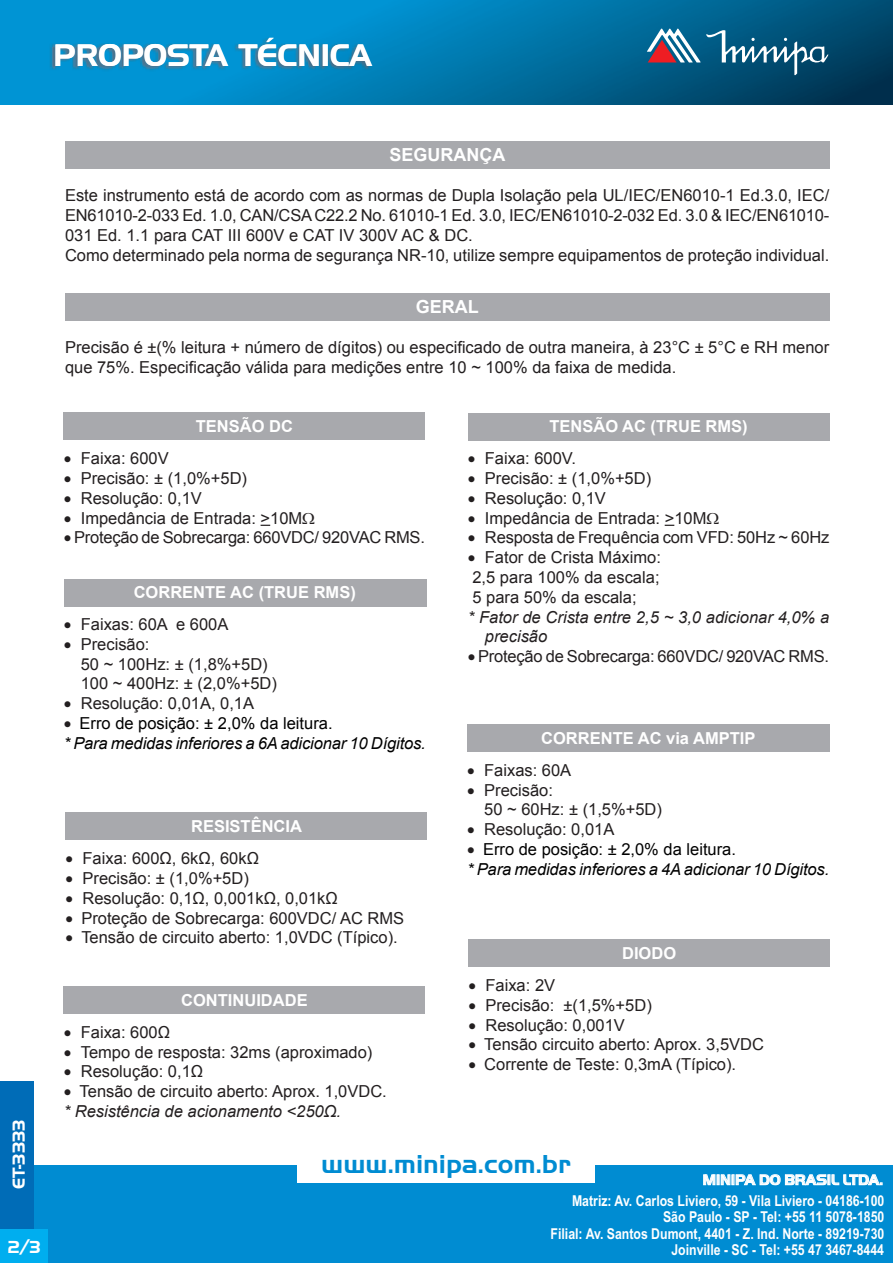
<style>
.page{position:relative;width:893px;height:1263px;background:#fff}
.page>*{position:absolute;margin:0;border:0;box-sizing:border-box;transform-origin:0 0}
.t1{font:30px "Handel Gothic BT";color:#fff}
.t2{font:700 27px "Handel Got D";color:#008cd2}
.t3{font:700 18px "Arial";color:#fff}
.t4{font:700 18px "Handel Got D";color:#fff}
.Texto_padrão_1{font:16.5px "Arial";color:#231f20}
.Texto_padrão{font:16.5px/19.8px "Arial";color:#231f20;text-align:justify}
.t5{font:700 16.5px "Arial";color:#fff}
.Texto_padrão_1-2{font:italic 16.5px "Arial";letter-spacing:-.01em;color:#000}
.Texto_padrão_1-3{font:italic 16.5px/19.8px "Arial";color:#231f20}
.Texto_padrão_1-4{font:16.5px "Arial";color:#000}
.t6{font:700 15px/16.5px "Arial Narrow";color:#fff;text-align:right}
.t7{font:700 15px "Handel Got D";color:#fff}
.s1{color:#231f20}
</style>
<div class="page">
<div style="left:1px;top:1166px;width:892px;height:97px;background:#008cd2"></div>
<div style="left:297px;top:1150px;width:298px;height:33px;background:#fff"></div>
<svg style="left:703px;top:1174px;width:179px;height:12px"></svg>
<div style="left:0;top:1081px;width:34px;height:181px;background:#006cb7"></div>
<div style="left:0;top:1229px;width:47px;height:34px;background:#00aeef"></div>
<img style="left:0;top:0;width:893px;height:105px">
<svg style="left:647px;top:28px;width:181px;height:47px;background:#326d8d"></svg>
<img style="left:50px;top:39px;width:323px;height:32px">
<div style="left:468px;top:413px;width:361px;height:28px;background:#a8a9ad"></div>
<div style="left:65px;top:579px;width:362px;height:28px;background:#a8a9ad"></div>
<div style="left:64px;top:412px;width:361px;height:28px;background:#a8a9ad"></div>
<div style="left:64px;top:986px;width:361px;height:27px;background:#a8a9ad"></div>
<div style="left:468px;top:939px;width:362px;height:28px;background:#a8a9ad"></div>
<div style="left:66px;top:812px;width:361px;height:28px;background:#a8a9ad"></div>
<div style="left:467px;top:724px;width:362px;height:27px;background:#a8a9ad"></div>
<div style="left:65px;top:142px;width:764px;height:27px;background:#a8a9ad"></div>
<div style="left:65px;top:293px;width:764px;height:28px;background:#a8a9ad"></div>
<h1 class="t1" style="left:54px;top:37px;width:319px">PROPOSTA TÉCNICA</h1>
<p class="t4" style="left:9px;top:1189px;width:71px;rotate:-90deg">ET-3333</p>
<p class="t4" style="left:8px;top:1237px;width:34px">2/3</p>
<p class="t3" style="left:389px;top:143px;width:117px">SEGURANÇA</p>
<p class="Texto_padrão" style="left:65px;top:186px;width:766px">Este instrumento está de acordo com as normas de Dupla Isolação pela UL/IEC/EN6010-1 Ed.3.0, IEC/ EN61010-2-033 Ed. 1.0, CAN/CSA C22.2 No. 61010-1 Ed. 3.0, IEC/EN61010-2-032 Ed. 3.0 &amp; IEC/EN61010- 031 Ed. 1.1 para CAT III 600V e CAT IV 300V AC &amp; DC.</p>
<p class="Texto_padrão" style="left:65px;top:245px;width:766px">Como determinado pela norma de segurança NR-10, utilize sempre equipamentos de proteção individual.</p>
<p class="t3" style="left:416px;top:294px;width:64px">GERAL</p>
<p class="Texto_padrão" style="left:65px;top:338px;width:766px">Precisão é ±(% leitura + número de dígitos) ou especificado de outra maneira, à 23°C ± 5°C e RH menor que 75%. Especificação válida para medições entre 10 ~ 100% da faixa de medida.</p>
<p class="t5" style="left:196px;top:415px;width:99px">TENSÃO DC</p>
<p class="Texto_padrão_1" style="left:64px;top:447px;width:107px">• Faixa: 600V</p>
<p class="Texto_padrão_1" style="left:64px;top:467px;width:185px">• Precisão: ± (1,0%+5D)</p>
<p class="Texto_padrão_1" style="left:64px;top:487px;width:140px">• Resolução: 0,1V</p>
<p class="Texto_padrão_1" style="left:64px;top:507px;width:240px">• Impedância de Entrada: &gt;10M</p>
<p class="Texto_padrão_1" style="left:64px;top:527px;width:363px">• Proteção de Sobrecarga: 660VDC/ 920VAC RMS.</p>
<p class="t5" style="left:134px;top:581px;width:224px">CORRENTE AC (TRUE RMS)</p>
<p class="Texto_padrão_1" style="left:64px;top:613px;width:166px">• Faixas: 60A e 600A</p>
<p class="Texto_padrão_1" style="left:64px;top:633px;width:87px">• Precisão:</p>
<p class="Texto_padrão_1" style="left:81px;top:653px;width:188px">50 ~ 100Hz: ± (1,8%+5D)</p>
<p class="Texto_padrão_1" style="left:81px;top:673px;width:198px">100 ~ 400Hz: ± (2,0%+5D)</p>
<p class="Texto_padrão_1" style="left:64px;top:693px;width:192px">• Resolução: 0,01A, 0,1A</p>
<p class="Texto_padrão_1-4" style="left:64px;top:712px;width:270px"><span class="s1">•</span> Erro de posição: ± 2,0% da leitura.</p>
<p class="Texto_padrão_1-2" style="left:64px;top:732px;width:364px">* Para medidas inferiores a 6A adicionar 10 Dígitos.</p>
<p class="t5" style="left:191px;top:815px;width:112px">RESISTÊNCIA</p>
<p class="Texto_padrão_1" style="left:66px;top:847px;width:195px">• Faixa: 600Ω, 6kΩ, 60kΩ</p>
<p class="Texto_padrão_1" style="left:66px;top:867px;width:185px">• Precisão: ± (1,0%+5D)</p>
<p class="Texto_padrão_1" style="left:66px;top:887px;width:274px">• Resolução: 0,1Ω, 0,001kΩ, 0,01kΩ</p>
<p class="Texto_padrão_1" style="left:66px;top:907px;width:340px">• Proteção de Sobrecarga: 600VDC/ AC RMS</p>
<p class="Texto_padrão_1" style="left:66px;top:927px;width:334px">• Tensão de circuito aberto: 1,0VDC (Típico).</p>
<p class="t5" style="left:181px;top:989px;width:128px">CONTINUIDADE</p>
<p class="Texto_padrão_1" style="left:64px;top:1021px;width:108px">• Faixa: 600Ω</p>
<p class="Texto_padrão_1" style="left:64px;top:1041px;width:310px">• Tempo de resposta: 32ms (aproximado)</p>
<p class="Texto_padrão_1" style="left:64px;top:1061px;width:141px">• Resolução: 0,1Ω</p>
<p class="Texto_padrão_1" style="left:64px;top:1081px;width:325px">• Tensão de circuito aberto: Aprox. 1,0VDC.</p>
<p class="Texto_padrão_1-3" style="left:64px;top:1101px;width:279px">* Resistência de acionamento &lt;250Ω.</p>
<p class="t5" style="left:549px;top:415px;width:200px">TENSÃO AC (TRUE RMS)</p>
<p class="Texto_padrão_1" style="left:468px;top:447px;width:110px">• Faixa: 600V.</p>
<p class="Texto_padrão_1" style="left:468px;top:467px;width:185px">• Precisão: ± (1,0%+5D)</p>
<p class="Texto_padrão_1" style="left:468px;top:487px;width:140px">• Resolução: 0,1V</p>
<p class="Texto_padrão_1" style="left:468px;top:507px;width:240px">• Impedância de Entrada: &gt;10M</p>
<p class="Texto_padrão_1" style="left:468px;top:527px;width:363px">• Resposta de Frequência com VFD: 50Hz ~ 60Hz</p>
<p class="Texto_padrão_1" style="left:468px;top:546px;width:195px">• Fator de Crista Máximo:</p>
<p class="Texto_padrão_1" style="left:472px;top:566px;width:189px">2,5 para 100% da escala;</p>
<p class="Texto_padrão_1" style="left:472px;top:586px;width:166px">5 para 50% da escala;</p>
<p class="Texto_padrão_1-3" style="left:485px;top:607px;width:346px;text-indent:-17px">* Fator de Crista entre 2,5 ~ 3,0 adicionar 4,0% a precisão</p>
<p class="Texto_padrão_1" style="left:468px;top:645px;width:363px">• Proteção de Sobrecarga: 660VDC/ 920VAC RMS.</p>
<p class="t5" style="left:541px;top:727px;width:216px">CORRENTE AC via AMPTIP</p>
<p class="Texto_padrão_1" style="left:467px;top:759px;width:106px">• Faixas: 60A</p>
<p class="Texto_padrão_1" style="left:467px;top:779px;width:87px">• Precisão:</p>
<p class="Texto_padrão_1" style="left:484px;top:799px;width:179px">50 ~ 60Hz: ± (1,5%+5D)</p>
<p class="Texto_padrão_1" style="left:467px;top:818px;width:149px">• Resolução: 0,01A</p>
<p class="Texto_padrão_1-4" style="left:467px;top:838px;width:270px"><span class="s1">•</span> Erro de posição: ± 2,0% da leitura.</p>
<p class="Texto_padrão_1-2" style="left:467px;top:858px;width:364px">* Para medidas inferiores a 4A adicionar 10 Dígitos.</p>
<p class="t5" style="left:622px;top:942px;width:56px">DIODO</p>
<p class="Texto_padrão_1" style="left:468px;top:974px;width:88px">• Faixa: 2V</p>
<p class="Texto_padrão_1" style="left:468px;top:994px;width:185px">• Precisão: ±(1,5%+5D)</p>
<p class="Texto_padrão_1" style="left:468px;top:1014px;width:158px">• Resolução: 0,001V</p>
<p class="Texto_padrão_1" style="left:468px;top:1034px;width:297px">• Tensão circuito aberto: Aprox. 3,5VDC</p>
<p class="Texto_padrão_1" style="left:468px;top:1054px;width:269px">• Corrente de Teste: 0,3mA (Típico).</p>
<h2 class="t2" style="left:321px;top:1146px;width:251px">www.minipa.com.br</h2>
<p class="t7" style="left:703px;top:1170px;width:182px">MINIPA DO BRASIL LTDA.</p>
<p class="t6" style="left:551px;top:1194px;width:335px">Matriz: Av. Carlos Liviero, 59 - Vila Liviero - 04186-100<br>São Paulo - SP - Tel: +55 11 5078-1850<br>Filial: Av. Santos Dumont, 4401 - Z. Ind. Norte - 89219-730<br>Joinville - SC - Tel: +55 47 3467-8444</p>
</div>
